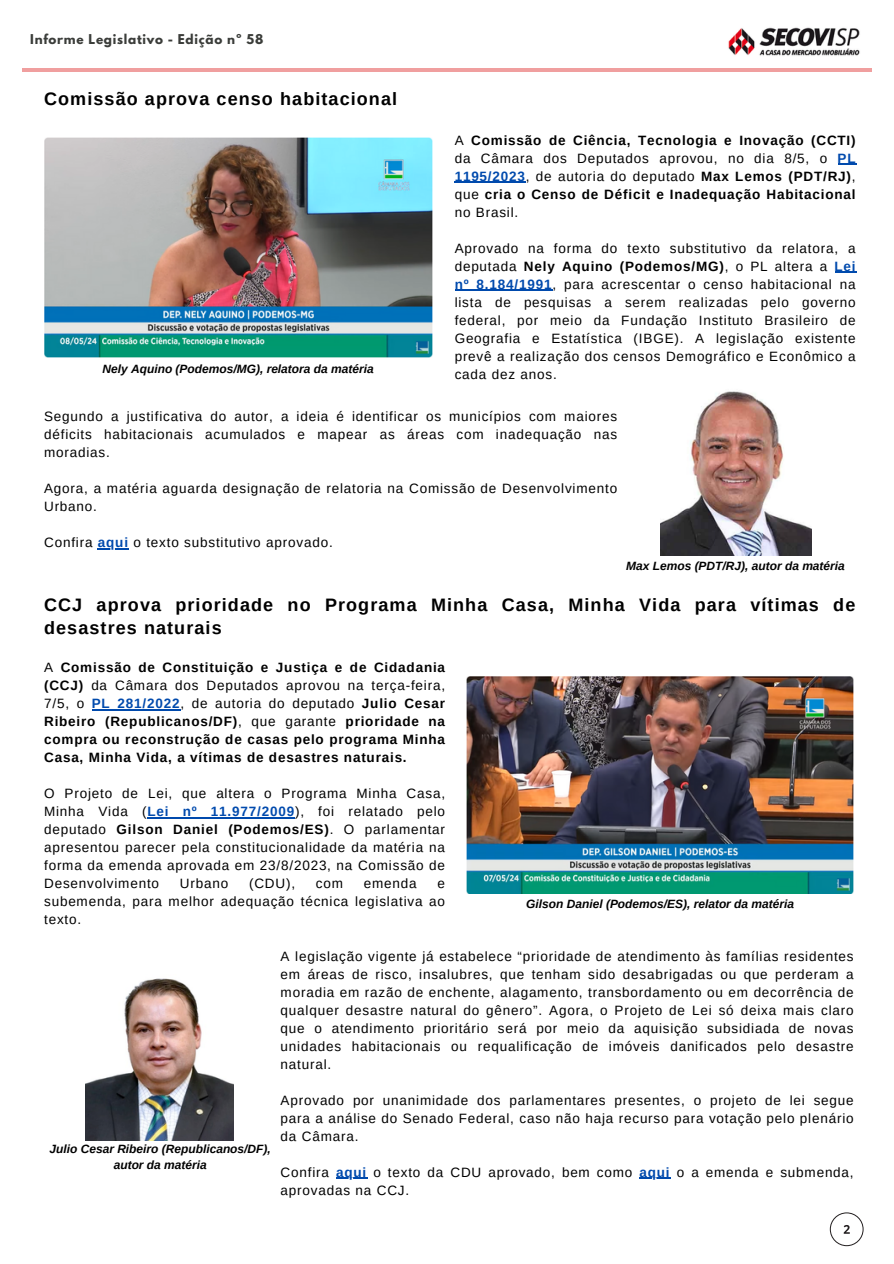
<style>
.page{position:relative;width:894px;height:1264px;background:#fff}
.page>*{position:absolute;margin:0;border:0;box-sizing:border-box;transform-origin:0 0}
.t1{font:700 18px/23.7px "Arimo";letter-spacing:.06em;color:#000}
.t2{font:13.5px/18px "Arimo";letter-spacing:.06em;color:#000;text-align:justify}
.t3{font:700 13.5px/18px "Arimo";letter-spacing:.06em;color:#000;text-align:justify}
.t4{font:italic 700 12px/15.9px "Arimo";color:#000;text-align:center}
.t5{font:700 12px "League Spartan";letter-spacing:.06em;color:#3b3d3a}
.s1{font-weight:400}
.s2{color:#004aad}
.s3{font-weight:700}
.s4{font-weight:700;color:#004aad}
</style>
<div class="page">
<hr style="left:22px;top:68px;width:849px;height:4px;background:#f09f9f">
<svg style="left:829px;top:1212px;width:34px;height:34px"></svg>
<img style="left:728px;top:27px;width:132px;height:29px">
<img style="left:44px;top:138px;width:388px;height:219px">
<img style="left:660px;top:391px;width:151px;height:164px">
<img style="left:466px;top:676px;width:387px;height:217px">
<img style="left:85px;top:978px;width:148px;height:162px">
<hr style="left:98px;top:548px;width:31px;height:1px;background:#004aad">
<svg style="left:838px;top:164px;width:18px;height:1px"></svg>
<hr style="left:454px;top:182px;width:71px;height:1px;background:#004aad">
<svg style="left:835px;top:272px;width:21px;height:1px"></svg>
<hr style="left:454px;top:290px;width:98px;height:1px;background:#004aad">
<hr style="left:92px;top:709px;width:88px;height:1px;background:#004aad">
<hr style="left:147px;top:817px;width:148px;height:1px;background:#004aad">
<hr style="left:336px;top:1177px;width:31px;height:1px;background:#004aad">
<hr style="left:639px;top:1177px;width:31px;height:1px;background:#004aad">
<p class="t5" style="left:30px;top:33px;width:234px">Informe Legislativo - Edição nº 58</p>
<h2 class="t1" style="left:44px;top:87px;width:354px">Comissão aprova censo habitacional</h2>
<p class="t4" style="left:102px;top:361px;width:272px">Nely Aquino (Podemos/MG), relatora da matéria</p>
<p class="t3" style="left:454px;top:131px;width:402px"><span class="s1">A</span> Comissão de Ciência, Tecnologia e Inovação (CCTI) <span class="s1">da Câmara dos Deputados aprovou, no dia 8/5, o</span> <span class="s2">PL 1195/2023</span><span class="s1">, de autoria do deputado</span> Max Lemos (PDT/RJ)<span class="s1">, que</span> cria o Censo de Déficit e Inadequação Habitacional <span class="s1">no Brasil.</span></p>
<p class="t2" style="left:454px;top:239px;width:402px">Aprovado na forma do texto substitutivo da relatora, a deputada <span class="s3">Nely Aquino (Podemos/MG)</span>, o PL altera a <span class="s4">Lei nº 8.184/1991</span>, para acrescentar o censo habitacional na lista de pesquisas a serem realizadas pelo governo federal, por meio da Fundação Instituto Brasileiro de Geografia e Estatística (IBGE). A legislação existente prevê a realização dos censos Demográfico e Econômico a cada dez anos.</p>
<p class="t2" style="left:44px;top:407px;width:574px">Segundo a justificativa do autor, a ideia é identificar os municípios com maiores déficits habitacionais acumulados e mapear as áreas com inadequação nas moradias.</p>
<h2 class="t2" style="left:44px;top:479px;width:574px">Agora, a matéria aguarda designação de relatoria na Comissão de Desenvolvimento<br>Urbano.</h2>
<h2 class="t2" style="left:44px;top:533px;width:290px">Confira <span class="s4">aqui</span> o texto substitutivo aprovado.</h2>
<p class="t4" style="left:626px;top:558px;width:220px">Max Lemos (PDT/RJ), autor da matéria</p>
<h2 class="t1" style="left:44px;top:592px;width:812px">CCJ aprova prioridade no Programa Minha Casa, Minha Vida para vítimas de desastres naturais</h2>
<p class="t3" style="left:44px;top:658px;width:402px"><span class="s1">A</span> Comissão de Constituição e Justiça e de Cidadania (CCJ) <span class="s1">da Câmara dos Deputados aprovou na terça-feira, 7/5, o</span> <span class="s2">PL 281/2022</span><span class="s1">, de autoria do deputado</span> Julio Cesar Ribeiro (Republicanos/DF)<span class="s1">, que garante</span> prioridade na compra ou reconstrução de casas pelo programa Minha Casa, Minha Vida, a vítimas de desastres naturais.</p>
<p class="t2" style="left:44px;top:784px;width:402px">O Projeto de Lei, que altera o Programa Minha Casa, Minha Vida (<span class="s4">Lei nº 11.977/2009</span>), foi relatado pelo deputado <span class="s3">Gilson Daniel (Podemos/ES)</span>. O parlamentar apresentou parecer pela constitucionalidade da matéria na forma da emenda aprovada em 23/8/2023, na Comissão de Desenvolvimento</p>
<p class="t2" style="left:180px;top:874px;width:50px">Urbano</p>
<p class="t2" style="left:249px;top:874px;width:48px">(CDU),</p>
<p class="t2" style="left:316px;top:874px;width:29px">com</p>
<p class="t2" style="left:364px;top:874px;width:54px">emenda</p>
<p class="t2" style="left:44px;top:874px;width:402px;text-indent:393px">e subemenda, para melhor adequação técnica legislativa ao texto.</p>
<p class="t4" style="left:526px;top:896px;width:269px">Gilson Daniel (Podemos/ES), relator da matéria</p>
<p class="t4" style="left:49px;top:1140px;width:223px">Julio Cesar Ribeiro (Republicanos/DF), autor da matéria</p>
<p class="t2" style="left:280px;top:947px;width:574px">A legislação vigente já estabelece “prioridade de atendimento às famílias residentes em áreas de risco, insalubres, que tenham sido desabrigadas ou que perderam a moradia em razão de enchente, alagamento, transbordamento ou em decorrência de qualquer desastre natural do gênero”. Agora, o Projeto de Lei só deixa mais claro que o atendimento prioritário será por meio da aquisição subsidiada de novas unidades habitacionais ou requalificação de imóveis danificados pelo desastre natural.</p>
<h2 class="t2" style="left:280px;top:1091px;width:574px">Aprovado por unanimidade dos parlamentares presentes, o projeto de lei segue para a análise do Senado Federal, caso não haja recurso para votação pelo plenário da Câmara.</h2>
<h2 class="t2" style="left:280px;top:1163px;width:50px">Confira</h2>
<p class="t2" style="left:336px;top:1163px;width:298px"><span class="s4">aqui</span> o texto da CDU aprovado, bem como</p>
<p class="t2" style="left:639px;top:1163px;width:216px"><span class="s4">aqui</span> o a emenda e submenda,</p>
<p class="t2" style="left:280px;top:1181px;width:130px">aprovadas na CCJ.</p>
</div>
